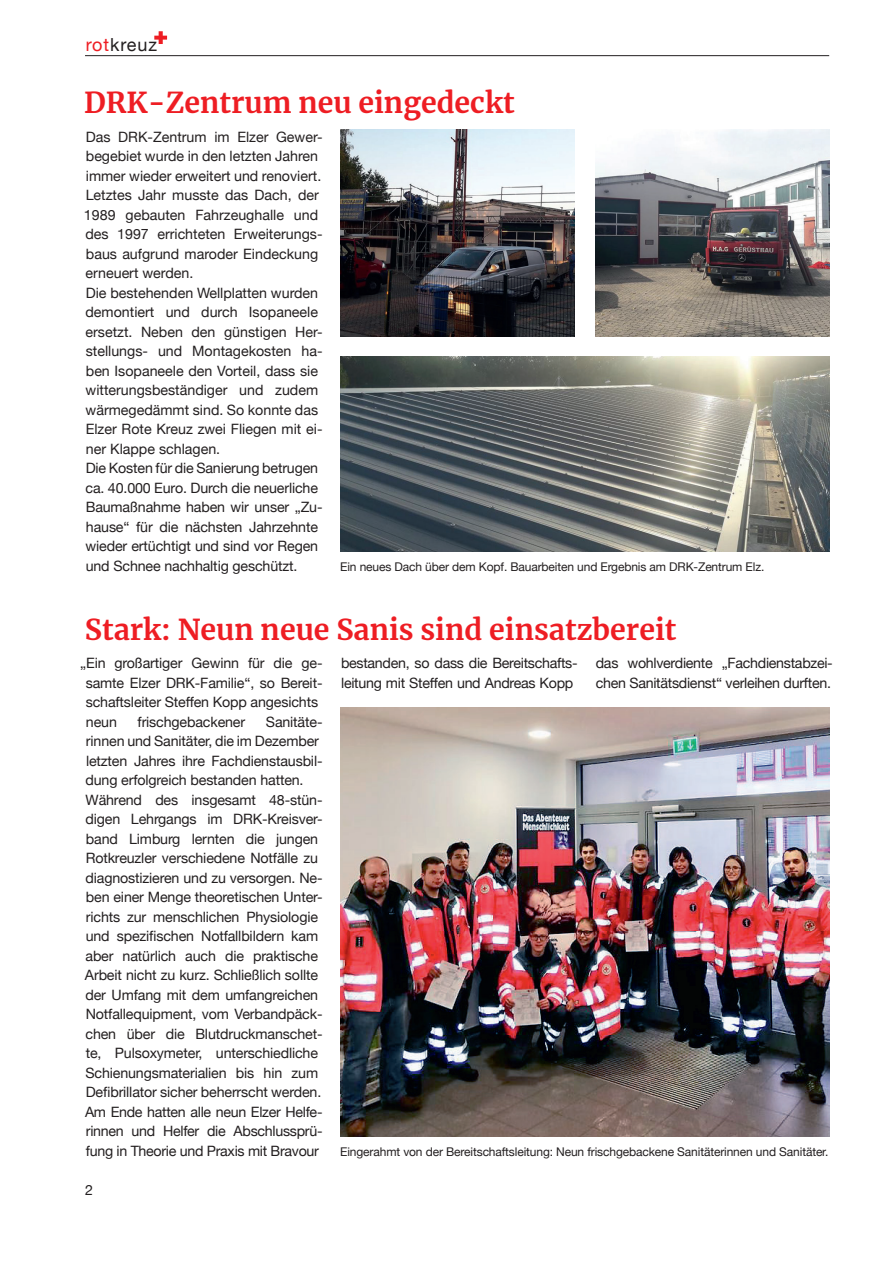
<style>
.page{position:relative;width:893px;height:1263px;background:#fff}
.page>*{position:absolute;margin:0;border:0;box-sizing:border-box;transform-origin:0 0}
.t1{font:700 28.5px "Merriweather";color:#ee1d23}
.t2{font:18px "Helvetica Neue";letter-spacing:.05em;color:#231f20}
.t3{font:14.25px/19.5px "Helvetica Neue";letter-spacing:-.01em;color:#231f20}
.t4{font:12px "Helvetica Neue";letter-spacing:-.01em;color:#231f20}
.s1{color:#ee1d23}
</style>
<div class="page">
<hr style="left:85px;top:55px;width:744px;height:1px;background:#231f20">
<svg style="left:154px;top:31px;width:13px;height:13px"></svg>
<img style="left:340px;top:129px;width:234px;height:208px">
<img style="left:340px;top:356px;width:489px;height:195px">
<img style="left:340px;top:707px;width:489px;height:429px">
<img style="left:595px;top:129px;width:234px;height:207px">
<p class="t2" style="left:86px;top:32px;width:73px"><span class="s1">rot</span>kreuz</p>
<h1 class="t1" style="left:84px;top:83px;width:432px">DRK-Zentrum neu eingedeckt</h1>
<p class="t3" style="left:84px;top:128px;width:240px">Das DRK-Zentrum im Elzer Gewer&shy;begebiet wurde in den letzten Jahren immer wieder erweitert und renoviert.<br>Letztes Jahr musste das Dach, der 1989 gebauten Fahrzeughalle und des 1997 errichteten Erweiterungs&shy;baus aufgrund maroder Eindeckung erneuert werden.<br>Die bestehenden Wellplatten wurden demontiert und durch Isopaneele ersetzt. Neben den günstigen Her&shy;stellungs- und Montagekosten ha&shy;ben Isopaneele den Vorteil, dass sie witterungsbeständiger und zudem wärmegedämmt sind. So konnte das Elzer Rote Kreuz zwei Fliegen mit ei&shy;ner Klappe schlagen.<br>Die Kosten für die Sanierung betrugen ca. 40.000 Euro. Durch die neuerliche Baumaßnahme haben wir unser „Zu&shy;hause“ für die nächsten Jahrzehnte wieder ertüchtigt und sind vor Regen und Schnee nachhaltig geschützt.</p>
<p class="t4" style="left:340px;top:558px;width:426px">Ein neues Dach über dem Kopf. Bauarbeiten und Ergebnis am DRK-Zentrum Elz.</p>
<h1 class="t1" style="left:85px;top:610px;width:593px">Stark: Neun neue Sanis sind einsatzbereit</h1>
<p class="t3" style="left:86px;top:654px;width:238px;text-indent:-6px">„Ein großartiger Gewinn für die ge&shy;samte Elzer DRK-Familie“, so Bereit&shy;schaftsleiter Steffen Kopp angesichts neun</p>
<p class="t3" style="left:341px;top:654px;width:238px">bestanden, so dass die Bereitschafts&shy;leitung mit Steffen und Andreas Kopp</p>
<p class="t3" style="left:596px;top:654px;width:239px">das wohlverdiente „Fachdienstabzei&shy;chen Sanitätsdienst“ verleihen durften.</p>
<p class="t3" style="left:85px;top:713px;width:239px;text-indent:181px">Sanitäte&shy;rinnen und Sanitäter, die im Dezember letzten Jahres ihre Fachdienstausbil&shy;dung erfolgreich bestanden hatten.<br>Während des insgesamt 48-stün&shy;digen Lehrgangs im DRK-Kreisver&shy;band Limburg lernten die jungen Rotkreuzler verschiedene Notfälle zu diagnostizieren und zu versorgen. Ne&shy;ben einer Menge theoretischen Unter&shy;richts zur menschlichen Physiologie und spezifischen Notfallbildern kam aber natürlich auch die praktische Arbeit nicht zu kurz. Schließlich sollte der Umfang mit dem umfangreichen Notfallequipment, vom Verbandpäck&shy;chen über die Blutdruckmanschet&shy;te, Pulsoxymeter, unterschiedliche Schienungsmaterialien bis hin zum Defibrillator sicher beherrscht werden.<br>Am Ende hatten alle neun Elzer Helfe&shy;rinnen und Helfer die Abschlussprü&shy;fung in Theorie und Praxis mit Bravour</p>
<p class="t3" style="left:138px;top:713px;width:109px">frischgebackener</p>
<p class="t4" style="left:340px;top:1143px;width:490px">Eingerahmt von der Bereitschaftsleitung: Neun frischgebackene Sanitäterinnen und Sanitäter.</p>
<p class="t3" style="left:85px;top:1181px;width:9px">2</p>
</div>
